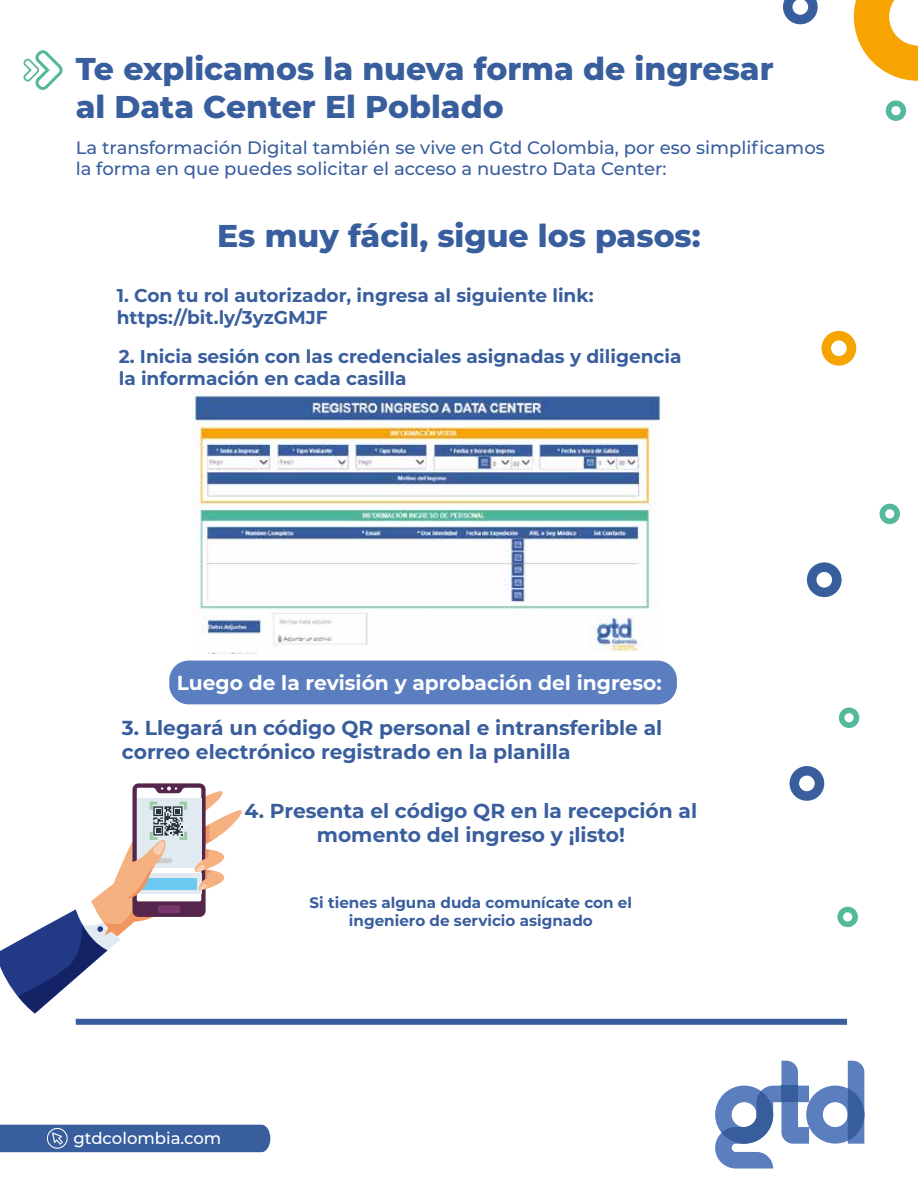
<style>
.page{position:relative;width:918px;height:1188px;background:#fff}
.page>*{position:absolute;margin:0;border:0;box-sizing:border-box;transform-origin:0 0}
.t1{font:800 31.5px/37.8px "Montserrat";color:#395e9e}
.t2{font:700 20.25px/24.3px "Montserrat";color:#395e9e}
.t3{font:700 20.25px "Montserrat";color:#fff}
.t4{font:700 18.6px/22.2px "Montserrat";color:#395e9e}
.t5{font:500 18px/21.6px "Montserrat";color:#395e9e}
.t6{font:500 16.5px "Montserrat";color:#fff}
.t7{font:700 15.15px/18.1px "Montserrat";color:#395e9e;text-align:center}
</style>
<div class="page">
<svg style="left:24px;top:50px;width:39px;height:40px"></svg>
<svg style="left:854px;top:0;width:64px;height:81px"></svg>
<svg style="left:783px;top:0;width:35px;height:24px"></svg>
<svg style="left:886px;top:100px;width:20px;height:21px"></svg>
<div style="left:0;top:1125px;width:270px;height:27px;background:#395e9e"></div>
<svg style="left:715px;top:1061px;width:149px;height:108px"></svg>
<div style="left:76px;top:1019px;width:771px;height:6px;background:#395e9e"></div>
<img style="left:193px;top:393px;width:468px;height:261px">
<div style="left:169px;top:661px;width:508px;height:43px;background:#5a7ebf;border-radius:19px"></div>
<div style="left:132px;top:783px;width:74px;height:134px;background:#55264b;border-radius:6px"></div>
<svg style="left:0;top:787px;width:242px;height:227px"></svg>
<svg style="left:822px;top:331px;width:34px;height:35px"></svg>
<svg style="left:880px;top:504px;width:20px;height:20px"></svg>
<svg style="left:790px;top:766px;width:34px;height:35px"></svg>
<svg style="left:837px;top:907px;width:21px;height:20px"></svg>
<svg style="left:807px;top:562px;width:35px;height:35px"></svg>
<svg style="left:839px;top:708px;width:20px;height:20px"></svg>
<h1 class="t1" style="left:76px;top:49px;width:700px">Te explicamos la nueva forma de ingresar al Data Center El Poblado</h1>
<p class="t5" style="left:76px;top:136px;width:751px">La transformación Digital también se vive en Gtd Colombia, por eso simplificamos la forma en que puedes solicitar el acceso a nuestro Data Center:</p>
<h1 class="t1" style="left:217px;top:215px;width:485px">Es muy fácil, sigue los pasos:</h1>
<p class="t4" style="left:117px;top:283px;width:478px">1. Con tu rol autorizador, ingresa al siguiente link: https://bit.ly/3yzGMJF</p>
<p class="t4" style="left:119px;top:344px;width:564px">2. Inicia sesión con las credenciales asignadas y diligencia la información en cada casilla</p>
<p class="t3" style="left:177px;top:668px;width:486px">Luego de la revisión y aprobación del ingreso:</p>
<p class="t2" style="left:122px;top:715px;width:542px">3. Llegará un código QR personal e intransferible al correo electrónico registrado en la planilla</p>
<p class="t2" style="left:245px;top:797px;width:454px;text-align:center">4. Presenta el código QR en la recepción al momento del ingreso y ¡listo!</p>
<p class="t6" style="left:73px;top:1127px;width:149px">gtdcolombia.com</p>
<p class="t7" style="left:310px;top:893px;width:324px">Si tienes alguna duda comunícate con el ingeniero de servicio asignado</p>
</div>
